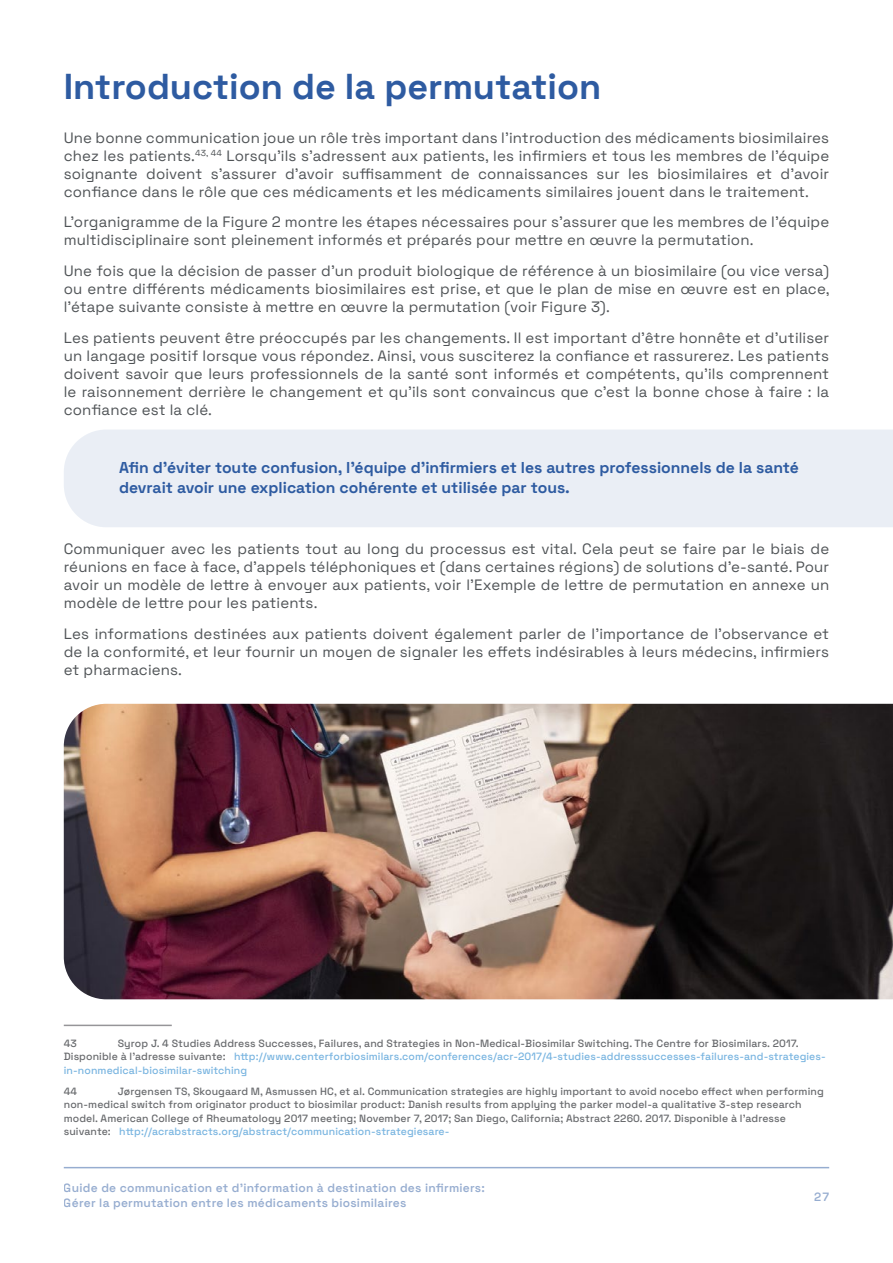
<style>
.page{position:relative;width:893px;height:1263px;background:#fff}
.page>*{position:absolute;margin:0;border:0;box-sizing:border-box;transform-origin:0 0}
.t1{font:300 36px "Space Grotesk";color:#2e5ba1}
.t2{font:300 15.75px/19.5px "Space Grotesk";color:#2e5ba1}
.t3{font:300 15px/18px "Space Grotesk";letter-spacing:.01em;color:#4f5356;text-align:justify}
.t4{font:600 12px/14.4px "Space Grotesk";letter-spacing:.02em;color:#2e5ba1}
.t5{font:300 10.5px/13.5px "Space Grotesk";letter-spacing:.01em;color:#686a6d}
.s1{color:#78b4e0}
</style>
<div class="page">
<hr style="left:64px;top:1167px;width:765px;height:1px;background:#2e5ba1">
<hr style="left:64px;top:1025px;width:108px;height:1px;background:#969598">
<div style="left:64px;top:430px;width:829px;height:97px;background:#eaeef5"></div>
<img style="left:64px;top:704px;width:829px;height:295px">
<h1 class="t1" style="left:64px;top:60px;width:539px">Introduction de la permutation</h1>
<p class="t3" style="left:64px;top:128px;width:767px">Une bonne communication joue un rôle très important dans l’introduction des médicaments biosimilaires chez les patients.<sup>43,</sup> <sup>44</sup> Lorsqu’ils s’adressent aux patients, les infirmiers et tous les membres de l’équipe soignante doivent s’assurer d’avoir suffisamment de connaissances sur les biosimilaires et d’avoir confiance dans le rôle que ces médicaments et les médicaments similaires jouent dans le traitement.</p>
<p class="t3" style="left:64px;top:212px;width:767px">L’organigramme de la Figure 2 montre les étapes nécessaires pour s’assurer que les membres de l’équipe multidisciplinaire sont pleinement informés et préparés pour mettre en œuvre la permutation.</p>
<p class="t3" style="left:64px;top:261px;width:767px">Une fois que la décision de passer d’un produit biologique de référence à un biosimilaire (ou vice versa) ou entre différents médicaments biosimilaires est prise, et que le plan de mise en œuvre est en place, l’étape suivante consiste à mettre en œuvre la permutation (voir Figure 3).</p>
<p class="t3" style="left:64px;top:328px;width:767px">Les patients peuvent être préoccupés par les changements. Il est important d’être honnête et d’utiliser un langage positif lorsque vous répondez. Ainsi, vous susciterez la confiance et rassurerez. Les patients doivent savoir que leurs professionnels de la santé sont informés et compétents, qu’ils comprennent le raisonnement derrière le changement et qu’ils sont convaincus que c’est la bonne chose à faire : la confiance est la clé.</p>
<p class="t2" style="left:119px;top:457px;width:681px">Afin d’éviter toute confusion, l’équipe d’infirmiers et les autres professionnels de la santé devrait avoir une explication cohérente et utilisée par tous.</p>
<p class="t3" style="left:64px;top:539px;width:767px">Communiquer avec les patients tout au long du processus est vital. Cela peut se faire par le biais de réunions en face à face, d’appels téléphoniques et (dans certaines régions) de solutions d’e-santé. Pour avoir un modèle de lettre à envoyer aux patients, voir l’Exemple de lettre de permutation en annexe un modèle de lettre pour les patients.</p>
<p class="t3" style="left:64px;top:623px;width:767px">Les informations destinées aux patients doivent également parler de l’importance de l’observance et de la conformité, et leur fournir un moyen de signaler les effets indésirables à leurs médecins, infirmiers et pharmaciens.</p>
<p class="t5" style="left:64px;top:1036px;width:763px;text-indent:54px">Syrop J. 4 Studies Address Successes, Failures, and Strategies in Non-Medical-Biosimilar Switching. The Centre for Biosimilars. 2017.<br>Disponible à l’adresse suivante: <span class="s1">http://www.centerforbiosimilars.com/conferences/acr-2017/4-studies-addresssuccesses-failures-and-strategies&shy;in-nonmedical-biosimilar-switching</span></p>
<p class="t5" style="left:64px;top:1084px;width:15px">44</p>
<p class="t5" style="left:64px;top:1036px;width:15px">43</p>
<p class="t5" style="left:64px;top:1084px;width:761px;text-indent:54px">Jørgensen TS, Skougaard M, Asmussen HC, et al. Communication strategies are highly important to avoid nocebo effect when performing non-medical switch from originator product to biosimilar product: Danish results from applying the parker model-a qualitative 3-step research model. American College of Rheumatology 2017 meeting; November 7, 2017; San Diego, California; Abstract 2260. 2017. Disponible à l’adresse suivante: <span class="s1">http://acrabstracts.org/abstract/communication-strategiesare-</span></p>
<p class="t4" style="left:64px;top:1180px;width:423px">Guide de communication et d’information à destination des infirmiers:<br>Gérer la permutation entre les médicaments biosimilaires</p>
<p class="t4" style="left:814px;top:1189px;width:16px">27</p>
</div>
